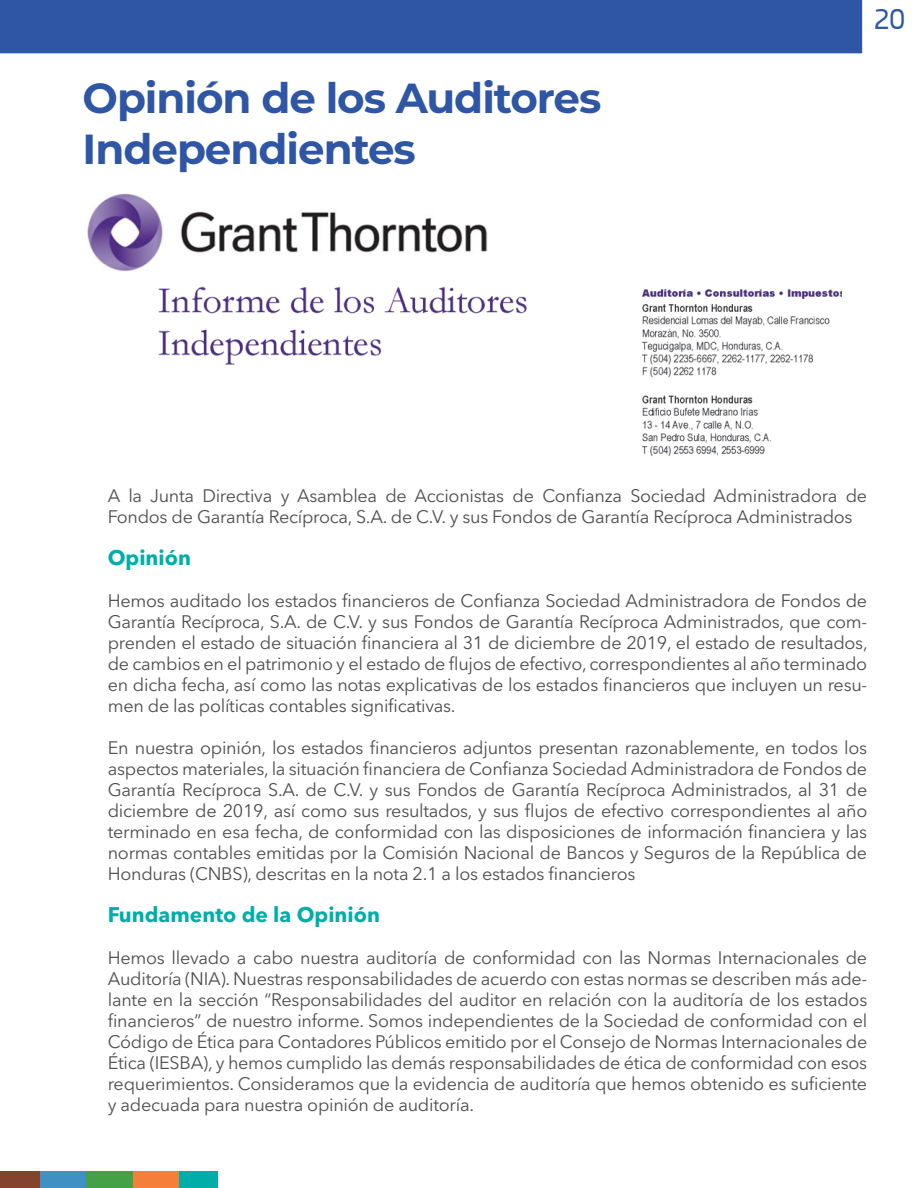
<style>
.page{position:relative;width:918px;height:1188px;background:#fff}
.page>*{position:absolute;margin:0;border:0;box-sizing:border-box;transform-origin:0 0}
.t1{font:700 42px/50.4px "Montserrat";letter-spacing:-.025em;color:#2f56a4}
.t2{font:27px "Acephimere";color:#2f56a4}
.t3{font:700 21px "Avenir Next LT Pro";color:#00aea9}
.t4{font:18px/21px "Avenir Next LT Pro";letter-spacing:-.015em;color:#4e4e4e;text-align:justify}
</style>
<div class="page">
<img style="left:158px;top:286px;width:683px;height:170px">
<img style="left:87px;top:193px;width:401px;height:79px">
<div style="left:85px;top:1171px;width:48px;height:17px;background:#44a147"></div>
<div style="left:133px;top:1171px;width:46px;height:17px;background:#f47e3a"></div>
<div style="left:179px;top:1171px;width:39px;height:17px;background:#00aea9"></div>
<div style="left:40px;top:1171px;width:46px;height:17px;background:#3f91c4"></div>
<div style="left:0;top:1171px;width:40px;height:17px;background:#85422c"></div>
<div style="left:0;top:0;width:862px;height:53px;background:#2f56a4"></div>
<h1 class="t1" style="left:83px;top:71px;width:520px">Opinión de los Auditores<br>Independientes</h1>
<h2 class="t2" style="left:875px;top:1px;width:32px">20</h2>
<p class="t4" style="left:108px;top:485px;width:761px">A la Junta Directiva y Asamblea de Accionistas de Confianza Sociedad Administradora de<br>Fondos de Garantía Recíproca, S.A. de C.V. y sus Fondos de Garantía Recíproca Administrados</p>
<p class="t3" style="left:108px;top:544px;width:85px">Opinión</p>
<p class="t4" style="left:108px;top:590px;width:761px">Hemos auditado los estados financieros de Confianza Sociedad Administradora de Fondos de Garantía Recíproca, S.A. de C.V. y sus Fondos de Garantía Recíproca Administrados, que com&shy;prenden el estado de situación financiera al 31 de diciembre de 2019, el estado de resultados, de cambios en el patrimonio y el estado de flujos de efectivo, correspondientes al año terminado en dicha fecha, así como las notas explicativas de los estados financieros que incluyen un resu&shy;men de las políticas contables significativas.</p>
<p class="t4" style="left:108px;top:737px;width:761px">En nuestra opinión, los estados financieros adjuntos presentan razonablemente, en todos los aspectos materiales, la situación financiera de Confianza Sociedad Administradora de Fondos de Garantía Recíproca S.A. de C.V. y sus Fondos de Garantía Recíproca Administrados, al 31 de diciembre de 2019, así como sus resultados, y sus flujos de efectivo correspondientes al año terminado en esa fecha, de conformidad con las disposiciones de información financiera y las normas contables emitidas por la Comisión Nacional de Bancos y Seguros de la República de Honduras (CNBS), descritas en la nota 2.1 a los estados financieros</p>
<p class="t3" style="left:108px;top:901px;width:274px">Fundamento de la Opinión</p>
<p class="t4" style="left:108px;top:947px;width:761px">Hemos llevado a cabo nuestra auditoría de conformidad con las Normas Internacionales de Auditoría (NIA). Nuestras responsabilidades de acuerdo con estas normas se describen más ade&shy;lante en la sección “Responsabilidades del auditor en relación con la auditoría de los estados financieros” de nuestro informe. Somos independientes de la Sociedad de conformidad con el Código de Ética para Contadores Públicos emitido por el Consejo de Normas Internacionales de Ética (IESBA), y hemos cumplido las demás responsabilidades de ética de conformidad con esos requerimientos. Consideramos que la evidencia de auditoría que hemos obtenido es suficiente y adecuada para nuestra opinión de auditoría.</p>
</div>
